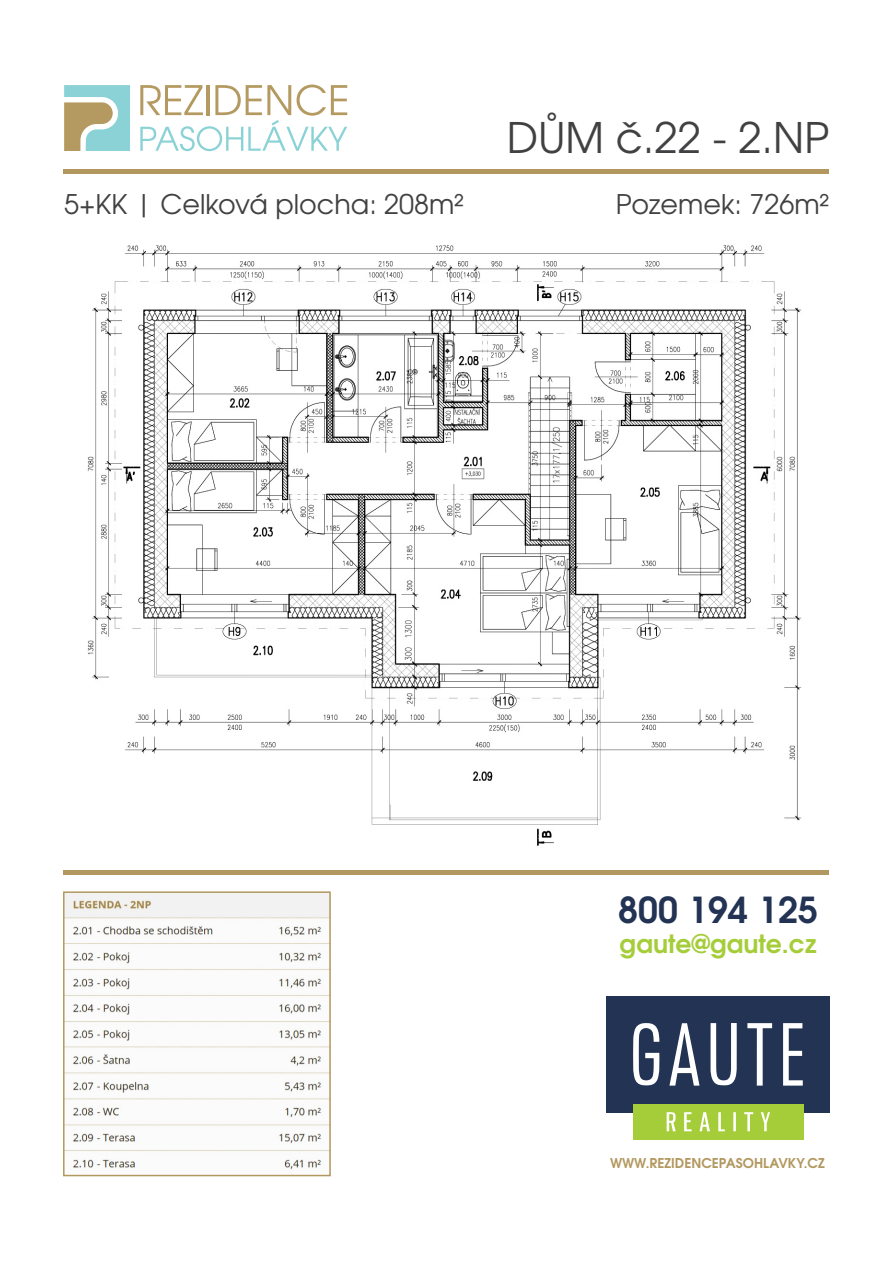
<style>
.page{position:relative;width:893px;height:1263px;background:#fff}
.page>*{position:absolute;margin:0;border:0;box-sizing:border-box;transform-origin:0 0}
.t1{font:42px "Te X Gyre Adventor";color:#414042}
.t2{font:700 35.7px "Te X Gyre Adventor";color:#233354}
.t3{font:27px "Te X Gyre Adventor";color:#414042}
.t4{font:700 25.05px "Te X Gyre Adventor";color:#a5cd39}
.t5{font:700 13.5px "Te X Gyre Adventor";color:#b2985f}
</style>
<div class="page">
<img style="left:66px;top:894px;width:262px;height:276px">
<img style="left:64px;top:245px;width:765px;height:630px">
<div style="left:606px;top:996px;width:224px;height:117px;background:#233354"></div>
<div style="left:633px;top:1104px;width:170px;height:35px;background:#a5cd39"></div>
<svg style="left:633px;top:1023px;width:170px;height:108px"></svg>
<svg style="left:64px;top:85px;width:66px;height:66px;background:#a9c5b3"></svg>
<svg style="left:140px;top:85px;width:207px;height:66px"></svg>
<hr style="left:64px;top:169px;width:765px;height:4px;background:#b2985f">
<hr style="left:64px;top:870px;width:765px;height:4px;background:#b2985f">
<div style="left:63px;top:891px;width:268px;height:285px;border:2px solid #b2985f"></div>
<h1 class="t1" style="left:507px;top:104px;width:324px">DŮM č.22 - 2.NP</h1>
<p class="t3" style="left:64px;top:183px;width:401px">5+KK | Celková plocha: 208m2</p>
<p class="t3" style="left:616px;top:183px;width:214px">Pozemek: 726m2</p>
<h2 class="t2" style="left:618px;top:878px;width:201px">800 194 125</h2>
<p class="t4" style="left:620px;top:922px;width:198px">gaute@gaute.cz</p>
<p class="t5" style="left:610px;top:1152px;width:216px">WWW.REZIDENCEPASOHLAVKY.CZ</p>
</div>
